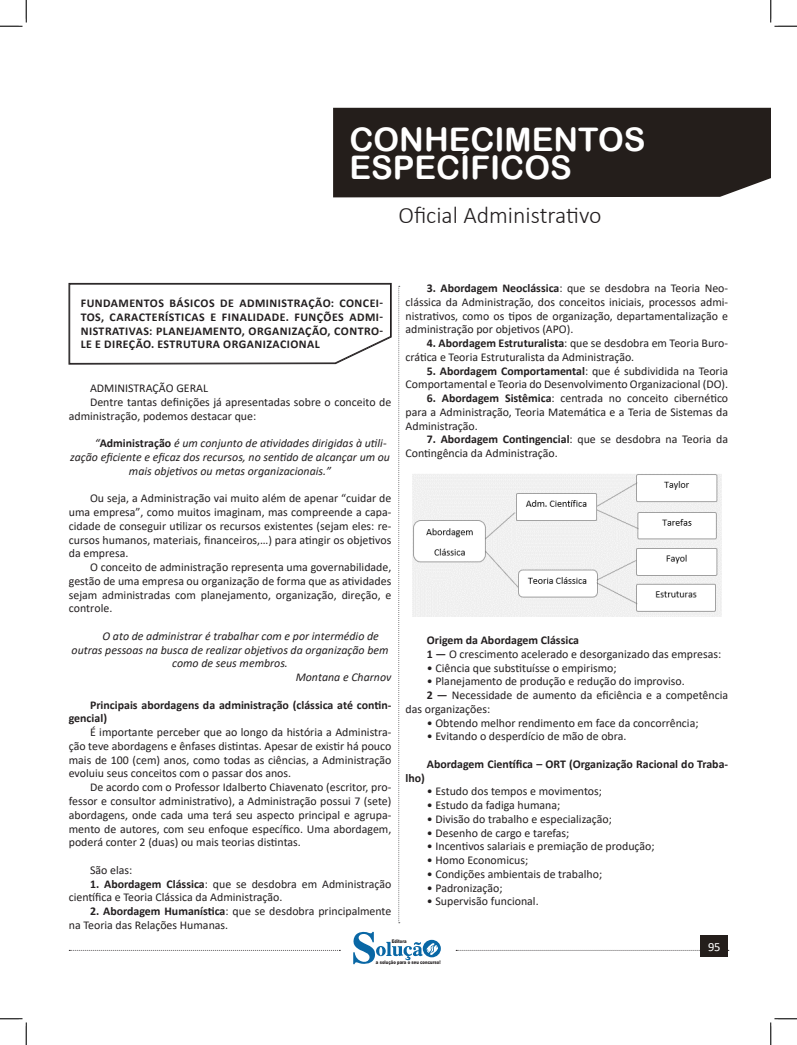
<style>
.page{position:relative;width:797px;height:1045px;background:#fff}
.page>*{position:absolute;margin:0;border:0;box-sizing:border-box;transform-origin:0 0}
.t1{font:32.5px/27.5px "Arial Rounded MT Bold";color:#fff}
.t2{font:300 23.75px "Calibri";color:#231f20}
.t3{font:12.5px "Calibri";color:#fff}
.Normal__Web{font:11.88px/13.8px "Calibri";color:#231f20}
.CAIXINHAS{font:700 11.88px/13.8px "Calibri";color:#231f20;text-align:justify}
.Normal__Web-2{font:italic 11.88px "Calibri";color:#231f20}
.t4{font:900 5px "Arial";color:#231f20;scale:.76 1}
.s1{font-weight:700;font-style:normal}
.s2{font-weight:700}
</style>
<div class="page">
<svg style="left:398px;top:286px;width:2px;height:637px"></svg>
<svg style="left:69px;top:950px;width:271px;height:1px"></svg>
<svg style="left:456px;top:950px;width:273px;height:1px"></svg>
<div style="left:333px;top:108px;width:437px;height:89px;background:#241e1b"></div>
<div style="left:349px;top:128px;width:408px;height:51px;background:#241e1b"></div>
<div style="left:700px;top:935px;width:28px;height:22px;background:#241e1b"></div>
<svg style="left:353px;top:932px;width:88px;height:33px"></svg>
<svg style="left:69px;top:283px;width:322px;height:81px"></svg>
<img style="left:412px;top:474px;width:309px;height:142px">
<svg style="left:0;top:0;width:27px;height:27px"></svg>
<svg style="left:0;top:1018px;width:27px;height:27px"></svg>
<svg style="left:770px;top:0;width:27px;height:27px"></svg>
<svg style="left:770px;top:1018px;width:27px;height:27px"></svg>
<h1 class="t1" style="left:349px;top:126px;width:297px">CONHECIMENTOS<br>ESPECÍFICOS</h1>
<h2 class="t2" style="left:398px;top:200px;width:205px">Oficial Administrativo</h2>
<p class="CAIXINHAS" style="left:81px;top:296px;width:304px">FUNDAMENTOS BÁSICOS DE ADMINISTRAÇÃO: CONCEI-TOS, CARACTERÍSTICAS E FINALIDADE. FUNÇÕES ADMI-NISTRATIVAS: PLANEJAMENTO, ORGANIZAÇÃO, CONTRO-LE E DIREÇÃO. ESTRUTURA ORGANIZACIONAL</p>
<p class="Normal__Web" style="left:90px;top:381px;width:119px">ADMINISTRAÇÃO GERAL</p>
<p class="Normal__Web" style="left:69px;top:395px;width:324px;text-indent:21px">Dentre tantas definições já apresentadas sobre o conceito de administração, podemos destacar que:</p>
<p class="Normal__Web-2" style="left:95px;top:435px;width:293px">“<span class="s1">Administração</span> é um conjunto de atividades dirigidas à utili-</p>
<p class="Normal__Web-2" style="left:70px;top:449px;width:321px">zação eficiente e eficaz dos recursos, no sentido de alcançar um ou</p>
<p class="Normal__Web-2" style="left:129px;top:463px;width:204px">mais objetivos ou metas organizacionais.”</p>
<p class="Normal__Web" style="left:69px;top:491px;width:324px;text-align:justify;text-indent:21px">Ou seja, a Administração vai muito além de apenar “cuidar de uma empresa”, como muitos imaginam, mas compreende a capa&shy;cidade de conseguir utilizar os recursos existentes (sejam eles: re&shy;cursos humanos, materiais, financeiros,…) para atingir os objetivos da empresa.</p>
<p class="Normal__Web" style="left:69px;top:560px;width:324px;text-align:justify;text-indent:21px">O conceito de administração representa uma governabilidade, gestão de uma empresa ou organização de forma que as atividades sejam administradas com planejamento, organização, direção, e controle.</p>
<p class="Normal__Web-2" style="left:102px;top:628px;width:278px">O ato de administrar é trabalhar com e por intermédio de</p>
<p class="Normal__Web-2" style="left:72px;top:641px;width:318px">outras pessoas na busca de realizar objetivos da organização bem</p>
<p class="Normal__Web-2" style="left:172px;top:655px;width:117px">como de seus membros.</p>
<p class="Normal__Web-2" style="left:296px;top:669px;width:97px">Montana e Charnov</p>
<p class="CAIXINHAS" style="left:69px;top:697px;width:324px;text-indent:21px">Principais abordagens da administração (clássica até contin&shy;gencial)</p>
<p class="Normal__Web" style="left:69px;top:725px;width:324px;text-align:justify;text-indent:21px">É importante perceber que ao longo da história a Administra&shy;ção teve abordagens e ênfases distintas. Apesar de existir há pouco mais de 100 (cem) anos, como todas as ciências, a Administração evoluiu seus conceitos com o passar dos anos.</p>
<p class="Normal__Web" style="left:69px;top:780px;width:324px;text-align:justify;text-indent:21px">De acordo com o Professor Idalberto Chiavenato (escritor, pro&shy;fessor e consultor administrativo), a Administração possui 7 (sete) abordagens, onde cada uma terá seu aspecto principal e agrupa&shy;mento de autores, com seu enfoque específico. Uma abordagem, poderá conter 2 (duas) ou mais teorias distintas.</p>
<p class="Normal__Web" style="left:90px;top:862px;width:44px">São elas:</p>
<p class="Normal__Web" style="left:69px;top:876px;width:324px;text-indent:21px"><span class="s2">1. Abordagem Clássica</span>: que se desdobra em Administração científica e Teoria Clássica da Administração.</p>
<p class="Normal__Web" style="left:69px;top:904px;width:324px;text-indent:21px"><span class="s2">2. Abordagem Humanística</span>: que se desdobra principalmente na Teoria das Relações Humanas.</p>
<p class="Normal__Web" style="left:405px;top:281px;width:324px;text-align:justify;text-indent:21px"><span class="s2">3. Abordagem Neoclássica</span>: que se desdobra na Teoria Neo&shy;clássica da Administração, dos conceitos iniciais, processos admi&shy;nistrativos, como os tipos de organização, departamentalização e administração por objetivos (APO).</p>
<p class="Normal__Web" style="left:405px;top:336px;width:324px;text-indent:21px"><span class="s2">4. Abordagem Estruturalista</span>: que se desdobra em Teoria Buro&shy;crática e Teoria Estruturalista da Administração.</p>
<p class="Normal__Web" style="left:405px;top:363px;width:324px;text-align:right"><span class="s2">5. Abordagem Comportamental</span>: que é subdividida na Teoria<br>Comportamental e Teoria do Desenvolvimento Organizacional (DO).</p>
<p class="Normal__Web" style="left:405px;top:391px;width:324px;text-align:justify;text-indent:21px"><span class="s2">6. Abordagem Sistêmica</span>: centrada no conceito cibernético para a Administração, Teoria Matemática e a Teria de Sistemas da Administração.</p>
<p class="Normal__Web" style="left:405px;top:432px;width:324px;text-indent:21px"><span class="s2">7. Abordagem Contingencial</span>: que se desdobra na Teoria da<br>Contingência da Administração.</p>
<p class="CAIXINHAS" style="left:427px;top:633px;width:154px">Origem da Abordagem Clássica</p>
<p class="Normal__Web" style="left:427px;top:646px;width:296px"><span class="s2">1 —</span> O crescimento acelerado e desorganizado das empresas:</p>
<p class="Normal__Web" style="left:427px;top:660px;width:191px">• Ciência que substituísse o empirismo;</p>
<p class="Normal__Web" style="left:427px;top:674px;width:259px">• Planejamento de produção e redução do improviso.</p>
<p class="Normal__Web" style="left:405px;top:688px;width:324px;text-indent:21px"><span class="s2">2 —</span> Necessidade de aumento da eficiência e a competência das organizações:</p>
<p class="Normal__Web" style="left:427px;top:715px;width:273px">• Obtendo melhor rendimento em face da concorrência;</p>
<p class="Normal__Web" style="left:427px;top:729px;width:201px">• Evitando o desperdício de mão de obra.</p>
<p class="CAIXINHAS" style="left:427px;top:757px;width:303px">Abordagem Científica – ORT (Organização Racional do Traba-</p>
<p class="CAIXINHAS" style="left:405px;top:770px;width:21px">lho)</p>
<p class="Normal__Web" style="left:427px;top:784px;width:177px">• Estudo dos tempos e movimentos;</p>
<p class="Normal__Web" style="left:427px;top:798px;width:135px">• Estudo da fadiga humana;</p>
<p class="Normal__Web" style="left:427px;top:811px;width:186px">• Divisão do trabalho e especialização;</p>
<p class="Normal__Web" style="left:427px;top:825px;width:144px">• Desenho de cargo e tarefas;</p>
<p class="Normal__Web" style="left:427px;top:839px;width:229px">• Incentivos salariais e premiação de produção;</p>
<p class="Normal__Web" style="left:427px;top:853px;width:103px">• Homo Economicus;</p>
<p class="Normal__Web" style="left:427px;top:866px;width:177px">• Condições ambientais de trabalho;</p>
<p class="Normal__Web" style="left:427px;top:880px;width:77px">• Padronização;</p>
<p class="Normal__Web" style="left:427px;top:894px;width:113px">• Supervisão funcional.</p>
<p class="t4" style="left:392px;top:938px;width:21px">Editora</p>
<p class="t4" style="left:376px;top:958px;width:86px">a solução para o seu concurso!</p>
<p class="t3" style="left:708px;top:938px;width:14px">95</p>
</div>
